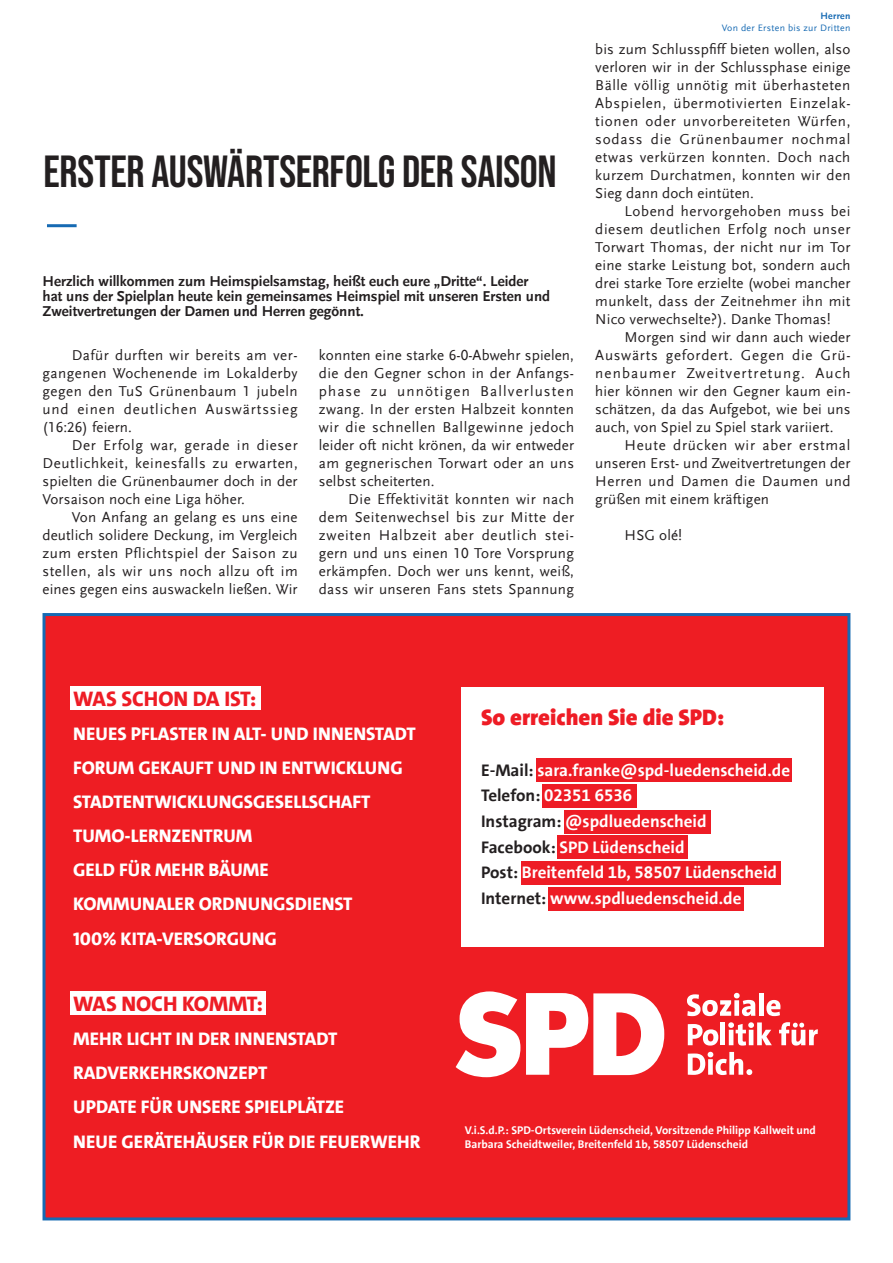
<style>
.page{position:relative;width:893px;height:1263px;background:#fff}
.page>*{position:absolute;margin:0;border:0;box-sizing:border-box;transform-origin:0 0}
.t1{font:45px "Bebas Neue";letter-spacing:-.005em;color:#231f20}
.t2{font:900 22.8px "SPD The Sans";color:#ee1c25}
.t3{font:800 21.3px "SPD The Sans Versal";color:#ee1c25}
.t4{font:800 18.45px/34px "SPD The Sans Versal";color:#fff}
.t5{font:700 17.1px/25.7px "SPD The Sans";color:#fff}
.Copy{font:15px/18px "Scala Sans Regular LF";letter-spacing:.01em;color:#231f20;text-align:justify}
.t6{font:700 15px/15px "Scala Sans";color:#231f20}
.t7{font:700 11.4px/13.6px "SPD The Sans";color:#fff}
.t8{font:9.75px "Scala Sans Regular LF";letter-spacing:.03em;color:#166ab3}
.t9{font:700 9.75px "Scala Sans";letter-spacing:.03em;color:#166ab3}
.s1{color:#231f20}
</style>
<div class="page">
<div style="left:44px;top:614px;width:805px;height:605px;background:#ee1d23"></div>
<div style="left:70px;top:686px;width:191px;height:23px;background:#fff"></div>
<div style="left:70px;top:991px;width:196px;height:24px;background:#fff"></div>
<div style="left:461px;top:688px;width:362px;height:259px;background:#fff"></div>
<div style="left:536px;top:758px;width:256px;height:24px;background:#ee1c25"></div>
<div style="left:542px;top:784px;width:95px;height:23px;background:#ee1c25"></div>
<div style="left:565px;top:810px;width:146px;height:23px;background:#ee1c25"></div>
<div style="left:557px;top:836px;width:130px;height:23px;background:#ee1c25"></div>
<div style="left:521px;top:861px;width:259px;height:24px;background:#ee1c25"></div>
<div style="left:548px;top:887px;width:195px;height:24px;background:#ee1c25"></div>
<svg style="left:456px;top:991px;width:64px;height:86px"></svg>
<svg style="left:526px;top:993px;width:138px;height:82px"></svg>
<svg style="left:687px;top:993px;width:68px;height:23px"></svg>
<div style="left:759px;top:993px;width:5px;height:23px;background:#fff"></div>
<svg style="left:766px;top:1000px;width:14px;height:16px"></svg>
<svg style="left:688px;top:1024px;width:30px;height:21px"></svg>
<div style="left:720px;top:1022px;width:5px;height:23px;background:#fff"></div>
<svg style="left:728px;top:1022px;width:44px;height:23px"></svg>
<svg style="left:779px;top:1022px;width:39px;height:23px"></svg>
<svg style="left:688px;top:1052px;width:64px;height:23px"></svg>
<div style="left:43px;top:613px;width:807px;height:607px;border:3px solid #166ab3"></div>
<hr style="left:47px;top:224px;width:30px;height:3px;background:#166ab3">
<p class="t1" style="left:44px;top:146px;width:514px">ERSTER AUSWÄRTSERFOLG DER SAISON</p>
<p class="t6" style="left:43px;top:274px;width:509px">Herzlich willkommen zum Heimspielsamstag, heißt euch eure „Dritte“. Leider hat uns der Spielplan heute kein gemeinsames Heimspiel mit unseren Ersten und<br>Zweitvertretungen der Damen und Herren gegönnt.</p>
<p class="Copy" style="left:43px;top:346px;width:257px;text-indent:29px">Dafür durften wir bereits am ver&shy;gangenen Wochenende im Lokalderby gegen den TuS Grünenbaum 1 jubeln und einen deutlichen Auswärtssieg (16:26) feiern.</p>
<p class="Copy" style="left:43px;top:436px;width:257px;text-indent:29px">Der Erfolg war, gerade in dieser Deutlichkeit, keinesfalls zu erwarten, spielten die Grünenbaumer doch in der Vorsaison noch eine Liga höher.</p>
<p class="Copy" style="left:43px;top:508px;width:257px;text-indent:29px">Von Anfang an gelang es uns eine deutlich solidere Deckung, im Vergleich zum ersten Pflichtspiel der Saison zu stellen, als wir uns noch allzu oft im eines gegen eins auswackeln ließen. Wir</p>
<p class="Copy" style="left:319px;top:346px;width:257px">konnten eine starke 6-0-Abwehr spielen, die den Gegner schon in der Anfangs&shy;phase zu unnötigen Ballverlusten zwang. In der ersten Halbzeit konnten wir die schnellen Ballgewinne jedoch leider oft nicht krönen, da wir entweder am gegnerischen Torwart oder an uns selbst scheiterten.</p>
<p class="Copy" style="left:319px;top:490px;width:257px;text-indent:29px">Die Effektivität konnten wir nach dem Seitenwechsel bis zur Mitte der zweiten Halbzeit aber deutlich stei&shy;gern und uns einen 10 Tore Vorsprung erkämpfen. Doch wer uns kennt, weiß, dass wir unseren Fans stets Spannung</p>
<p class="t9" style="left:820px;top:10px;width:31px">Herren</p>
<p class="t8" style="left:722px;top:22px;width:130px">Von der Ersten bis zur Dritten</p>
<p class="Copy" style="left:595px;top:40px;width:257px">bis zum Schlusspfiff bieten wollen, also verloren wir in der Schlussphase einige Bälle völlig unnötig mit überhasteten Abspielen, übermotivierten Einzelak&shy;tionen oder unvorbereiteten Würfen, sodass die Grünenbaumer nochmal etwas verkürzen konnten. Doch nach kurzem Durchatmen, konnten wir den Sieg dann doch eintüten.</p>
<p class="Copy" style="left:595px;top:202px;width:257px;text-indent:29px">Lobend hervorgehoben muss bei diesem deutlichen Erfolg noch unser Torwart Thomas, der nicht nur im Tor eine starke Leistung bot, sondern auch drei starke Tore erzielte (wobei mancher munkelt, dass der Zeitnehmer ihn mit Nico verwechselte?). Danke Thomas!</p>
<p class="Copy" style="left:595px;top:328px;width:257px;text-indent:29px">Morgen sind wir dann auch wieder Auswärts gefordert. Gegen die Grü&shy;nenbaumer Zweitvertretung. Auch hier können wir den Gegner kaum ein&shy;schätzen, da das Aufgebot, wie bei uns auch, von Spiel zu Spiel stark variiert.</p>
<p class="Copy" style="left:595px;top:436px;width:257px;text-indent:29px">Heute drücken wir aber erstmal unseren Erst- und Zweitvertretungen der Herren und Damen die Daumen und grüßen mit einem kräftigen</p>
<p class="Copy" style="left:625px;top:526px;width:59px">HSG olé!</p>
<p class="t3" style="left:73px;top:685px;width:185px">WAS SCHON DA IST:</p>
<p class="t4" style="left:73px;top:717px;width:344px">NEUES PFLASTER IN ALT- UND INNENSTADT<br>FORUM GEKAUFT UND IN ENTWICKLUNG<br>STADTENTWICKLUNGSGESELLSCHAFT<br>TUMO-LERNZENTRUM<br>GELD FÜR MEHR BÄUME<br>KOMMUNALER ORDNUNGSDIENST<br>100% KITA-VERSORGUNG</p>
<p class="t3" style="left:73px;top:990px;width:191px">WAS NOCH KOMMT:</p>
<p class="t4" style="left:73px;top:1022px;width:349px">MEHR LICHT IN DER INNENSTADT<br>RADVERKEHRSKONZEPT<br>UPDATE FÜR UNSERE SPIELPLÄTZE<br>NEUE GERÄTEHÄUSER FÜR DIE FEUERWEHR</p>
<p class="t2" style="left:481px;top:702px;width:245px">So erreichen Sie die SPD:</p>
<p class="t5" style="left:481px;top:757px;width:311px"><span class="s1">E-Mail:</span> sara.franke@spd-luedenscheid.de <span class="s1">Telefon:</span> 02351 6536<br><span class="s1">Instagram:</span> @spdluedenscheid<br><span class="s1">Facebook:</span> SPD Lüdenscheid<br><span class="s1">Post:</span> Breitenfeld 1b, 58507 Lüdenscheid <span class="s1">Internet:</span> www.spdluedenscheid.de</p>
<p class="t7" style="left:465px;top:1123px;width:352px">V.i.S.d.P.: SPD-Ortsverein Lüdenscheid, Vorsitzende Philipp Kallweit und<br>Barbara Scheidtweiler, Breitenfeld 1b, 58507 Lüdenscheid</p>
</div>
